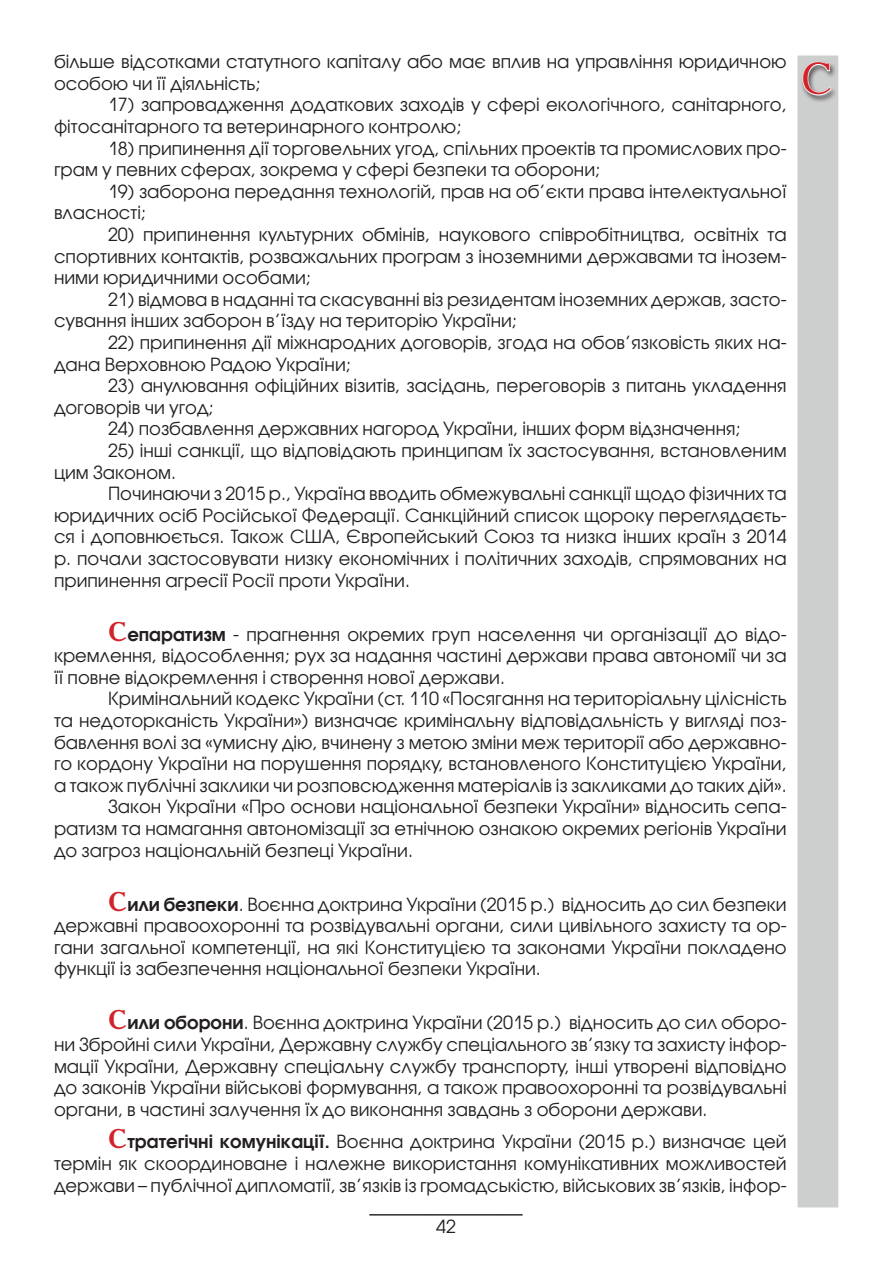
<style>
.page{position:relative;width:893px;height:1263px;background:#fff}
.page>*{position:absolute;margin:0;border:0;box-sizing:border-box;transform-origin:0 0}
.t1{font:45px "Academy";color:#d2222a}
.Стиль_абзаца_1{font:18px/21.6px "Avant Garde Gothic C";color:#231f20}
.t2{font:18px "Minion Pro";color:#231f20}
.s1{font-family:"Academy";font-weight:700;font-size:27px;color:#d2222a}
.s2{font-weight:600}
</style>
<div class="page">
<div style="left:796px;top:54px;width:44px;height:1155px;background:#cdcfce;border:2px solid #fff"></div>
<div style="left:800px;top:61px;width:38px;height:43px;background:#231f20;opacity:.75"></div>
<svg style="left:802px;top:61px;width:30px;height:35px"></svg>
<hr style="left:370px;top:1214px;width:153px;height:1px;background:#231f20">
<p class="Стиль_абзаца_1" style="left:54px;top:51px;width:734px">більше відсотками статутного капіталу або має вплив на управління юридичною особою чи її діяльність;</p>
<p class="Стиль_абзаца_1" style="left:54px;top:94px;width:734px;text-indent:54px">17) запровадження додаткових заходів у сфері екологічного, санітарного, фітосанітарного та ветеринарного контролю;</p>
<p class="Стиль_абзаца_1" style="left:54px;top:137px;width:734px;text-indent:54px">18) припинення дії торговельних угод, спільних проектів та промислових про&shy;грам у певних сферах, зокрема у сфері безпеки та оборони;</p>
<p class="Стиль_абзаца_1" style="left:54px;top:180px;width:734px;text-indent:54px">19) заборона передання технологій, прав на об’єкти права інтелектуальної власності;</p>
<p class="Стиль_абзаца_1" style="left:54px;top:224px;width:734px;text-align:justify;text-indent:54px">20) припинення культурних обмінів, наукового співробітництва, освітніх та спортивних контактів, розважальних програм з іноземними державами та інозем&shy;ними юридичними особами;</p>
<p class="Стиль_абзаца_1" style="left:54px;top:288px;width:734px;text-indent:54px">21) відмова в наданні та скасуванні віз резидентам іноземних держав, засто&shy;сування інших заборон в’їзду на територію України;</p>
<p class="Стиль_абзаца_1" style="left:54px;top:332px;width:734px;text-indent:54px">22) припинення дії міжнародних договорів, згода на обов’язковість яких на&shy;дана Верховною Радою України;</p>
<p class="Стиль_абзаца_1" style="left:54px;top:375px;width:734px;text-indent:54px">23) анулювання офіційних візитів, засідань, переговорів з питань укладення договорів чи угод;</p>
<p class="Стиль_абзаца_1" style="left:108px;top:418px;width:634px">24) позбавлення державних нагород України, інших форм відзначення;</p>
<p class="Стиль_абзаца_1" style="left:54px;top:440px;width:734px;text-indent:54px">25) інші санкції, що відповідають принципам їх застосування, встановленим цим Законом.</p>
<p class="Стиль_абзаца_1" style="left:54px;top:483px;width:734px;text-align:justify;text-indent:54px">Починаючи з 2015 р., Україна вводить обмежувальні санкції щодо фізичних та юридичних осіб Російської Федерації. Санкційний список щороку переглядаєть&shy;ся і доповнюється. Також США, Європейський Союз та низка інших країн з 2014 р. почали застосовувати низку економічних і політичних заходів, спрямованих на припинення агресії Росії проти України.</p>
<p class="Стиль_абзаца_1" style="left:54px;top:623px;width:734px;text-align:justify;text-indent:54px"><span class="s1">С</span><span class="s2">епаратизм</span> - прагнення окремих груп населення чи організації до відо&shy;кремлення, відособлення; рух за надання частині держави права автономії чи за її повне відокремлення і створення нової держави.</p>
<p class="Стиль_абзаца_1" style="left:54px;top:688px;width:734px;text-align:justify;text-indent:54px">Кримінальний кодекс України (ст. 110 «Посягання на територіальну цілісність та недоторканість України») визначає кримінальну відповідальність у вигляді поз&shy;бавлення волі за «умисну дію, вчинену з метою зміни меж території або державно&shy;го кордону України на порушення порядку, встановленого Конституцією України, а також публічні заклики чи розповсюдження матеріалів із закликами до таких дій».</p>
<p class="Стиль_абзаца_1" style="left:54px;top:796px;width:734px;text-align:justify;text-indent:54px">Закон України «Про основи національної безпеки України» відносить сепа&shy;ратизм та намагання автономізації за етнічною ознакою окремих регіонів України до загроз національній безпеці України.</p>
<p class="Стиль_абзаца_1" style="left:54px;top:893px;width:734px;text-align:justify;text-indent:54px"><span class="s1">С</span><span class="s2">или безпеки</span>. Воєнна доктрина України (2015 р.) відносить до сил безпеки державні правоохоронні та розвідувальні органи, сили цивільного захисту та ор&shy;гани загальної компетенції, на які Конституцією та законами України покладено функції із забезпечення національної безпеки України.</p>
<p class="Стиль_абзаца_1" style="left:54px;top:1012px;width:734px;text-align:justify;text-indent:54px"><span class="s1">С</span><span class="s2">или оборони</span>. Воєнна доктрина України (2015 р.) відносить до сил оборо&shy;ни Збройні сили України, Державну службу спеціального зв’язку та захисту інфор&shy;мації України, Державну спеціальну службу транспорту, інші утворені відповідно до законів України військові формування, а також правоохоронні та розвідувальні органи, в частині залучення їх до виконання завдань з оборони держави.</p>
<p class="Стиль_абзаца_1" style="left:54px;top:1131px;width:734px;text-align:justify;text-indent:54px"><span class="s1">С</span><span class="s2">тратегічні комунікації.</span> Воєнна доктрина України (2015 р.) визначає цей термін як скоординоване і належне використання комунікативних можливостей держави – публічної дипломатії, зв’язків із громадськістю, військових зв’язків, інфор-</p>
<p class="t2" style="left:370px;top:1195px;width:155px">_________________</p>
<p class="Стиль_абзаца_1" style="left:436px;top:1216px;width:21px">42</p>
<p class="t1" style="left:801px;top:51px;width:32px">С</p>
</div>
